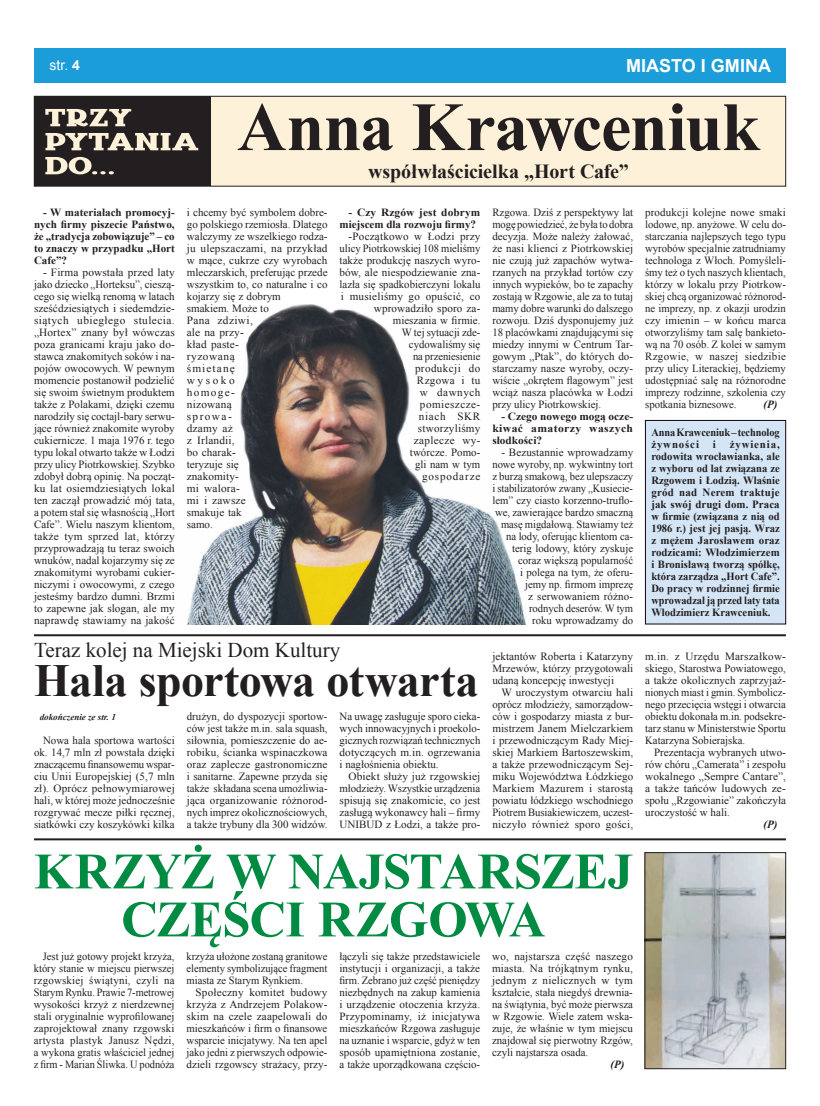
<style>
.page{position:relative;width:820px;height:1106px;background:#fff}
.page>*{position:absolute;margin:0;border:0;box-sizing:border-box;transform-origin:0 0}
.t1{font:700 69px "Times New Roman";letter-spacing:-.02em;color:#231f20}
.t2{font:700 51px "Times New Roman";letter-spacing:.025em;color:#008b43}
.t3{font:700 46px "Times New Roman";letter-spacing:-.015em;color:#231f20}
.t4{font:21px "Times New Roman";color:#231f20}
.t5{font:700 20px "Times New Roman";letter-spacing:-.005em;color:#231f20}
.t6{font:700 18px "Arial";color:#fff}
.t7{font:14px "Arial";color:#fff}
.t8{font:11px/12px "Times New Roman";color:#231f20;text-align:justify}
.t9{font:700 11px/12px "Times New Roman";color:#231f20;text-align:justify}
.t10{font:11px/12px "Times New Roman";color:#231f20;text-align:justify;scale:.96 1}
.t11{font:11px/12px "Times New Roman";color:#231f20;text-align:justify;scale:.95 1}
.t12{font:700 11px/12px "Times New Roman";color:#231f20;scale:.94 1}
.t13{font:italic 700 11px "Times New Roman";color:#231f20}
.t14{font:italic 700 9px "Times New Roman";color:#231f20}
.s1{font-weight:700}
</style>
<div class="page">
<img style="left:646px;top:854px;width:137px;height:212px">
<div style="left:644px;top:852px;width:141px;height:216px;border:1px solid #231f20"></div>
<img style="left:187px;top:304px;width:338px;height:320px">
<div style="left:34px;top:96px;width:751px;height:90px;background:#fef1d9;border:1px solid #231f20"></div>
<div style="left:34px;top:96px;width:177px;height:90px;background:#231f20"></div>
<svg style="left:45px;top:157px;width:69px;height:17px"></svg>
<svg style="left:45px;top:133px;width:153px;height:17px"></svg>
<svg style="left:45px;top:109px;width:86px;height:17px"></svg>
<div style="left:34px;top:48px;width:751px;height:34px;background:#1b9dd9"></div>
<hr style="left:34px;top:634px;width:751px;height:2px;background:#231f20">
<hr style="left:34px;top:838px;width:751px;height:2px;background:#231f20">
<div style="left:645px;top:420px;width:140px;height:204px;background:#d4e5f5"></div>
<div style="left:645px;top:420px;width:140px;height:204px;border:1px solid #170009"></div>
<p class="t7" style="left:50px;top:56px;width:32px">str. <span class="s1">4</span></p>
<h3 class="t6" style="left:626px;top:53px;width:146px">MIASTO I GMINA</h3>
<p class="t9" style="left:34px;top:206px;width:142px;text-indent:9px">- W materiałach promocyj&shy;nych firmy piszecie Państwo, że „tradycja zobowiązuje” – co to znaczy w przypadku „Hort Cafe”?</p>
<p class="t8" style="left:34px;top:266px;width:142px;text-indent:9px">- Firma powstała przed laty jako dziecko „Horteksu”, cieszą&shy;cego się wielką renomą w latach sześćdziesiątych i siedemdzie&shy;siątych ubiegłego stulecia. „Hortex” znany był wówczas poza granicami kraju jako do&shy;stawca znakomitych soków i na&shy;pojów owocowych. W pewnym momencie postanowił podzielić się swoim świetnym produktem także z Polakami, dzięki czemu narodziły się coctajl-bary serwu&shy;jące również znakomite wyroby cukiernicze. 1 maja 1976 r. tego typu lokal otwarto także w Łodzi przy ulicy Piotrkowskiej. Szybko zdobył dobrą opinię. Na począt&shy;ku lat osiemdziesiątych lokal ten zaczął prowadzić mój tata, a potem stał się własnością „Hort Cafe”. Wielu naszym klientom, także tym sprzed lat, którzy przyprowadzają tu teraz swoich wnuków, nadal kojarzymy się ze znakomitymi wyrobami cukier&shy;niczymi i owocowymi, z czego jesteśmy bardzo dumni. Brzmi to zapewne jak slogan, ale my naprawdę stawiamy na jakość</p>
<h1 class="t1" style="left:237px;top:79px;width:524px">Anna Krawceniuk</h1>
<h3 class="t5" style="left:368px;top:157px;width:262px">współwłaścicielka „Hort Cafe”</h3>
<p class="t8" style="left:187px;top:206px;width:142px;text-align:left">i chcemy być symbolem dobre&shy;go polskiego rzemiosła. Dlatego walczymy ze wszelkiego rodza&shy;ju ulepszaczami, na przykład w mące, cukrze czy wyrobach mleczarskich, preferując przede wszystkim to, co naturalne i co kojarzy się z dobrym<br>smakiem. Może to<br>Pana zdziwi,<br>ale na przy-<br>kład paste-<br>ryzowaną<br>śmietanę<br>wysoko<br>homoge-<br>nizowaną<br>sprowa-<br>dzamy aż<br>z Irlandii,<br>bo charak-<br>teryzuje się<br>znakomity-<br>mi walora-<br>mi i zawsze<br>smakuje tak<br>samo.</p>
<p class="t9" style="left:339px;top:206px;width:142px;text-indent:9px">- Czy Rzgów jest dobrym miejscem dla rozwoju firmy?</p>
<p class="t8" style="left:339px;top:230px;width:142px;text-align:right">-Początkowo w Łodzi przy ulicy Piotrkowskiej 108 mieliśmy także produkcję naszych wyro&shy;bów, ale niespodziewanie zna&shy;lazła się spadkobierczyni lokalu i musieliśmy go opuścić, co wprowadziło sporo za&shy;mieszania w firmie.<br>W tej sytuacji zde-<br>cydowaliśmy się<br>na przeniesienie<br>produkcji do<br>Rzgowa i tu<br>w dawnych<br>pomieszcze-<br>niach SKR<br>stworzyliśmy<br>zaplecze wy-<br>twórcze. Pomo-<br>gli nam w tym<br>gospodarze</p>
<p class="t8" style="left:492px;top:206px;width:142px">Rzgowa. Dziś z perspektywy lat mogę powiedzieć, że była to dobra decyzja. Może należy żałować, że nasi klienci z Piotrkowskiej nie czują już zapachów wytwa&shy;rzanych na przykład tortów czy innych wypieków, bo te zapachy zostają w Rzgowie, ale za to tutaj mamy dobre warunki do dalszego rozwoju. Dziś dysponujemy już 18 placówkami znajdującymi się miedzy innymi w Centrum Tar&shy;gowym „Ptak”, do których do&shy;starczamy nasze wyroby, oczy&shy;wiście „okrętem flagowym” jest wciąż nasza placówka w Łodzi przy ulicy Piotrkowskiej.</p>
<p class="t9" style="left:492px;top:410px;width:142px;text-indent:9px">- Czego nowego mogą ocze&shy;kiwać amatorzy waszych słodkości?</p>
<p class="t8" style="left:492px;top:446px;width:142px;text-align:right">- Bezustannie wprowadzamy nowe wyroby, np. wykwintny tort z burzą smakową, bez ulepszaczy i stabilizatorów zwany „Kusiecie&shy;lem” czy ciasto korzenno-truflo&shy;we, zawierające bardzo smaczną masę migdałową. Stawiamy też na lody, oferując klientom ca&shy;terig lodowy, który zyskuje coraz większą popularność<br>i polega na tym, że oferu-<br>jemy np. firmom imprezę<br>z serwowaniem różno&shy;rodnych deserów. W tym<br>roku wprowadzamy do</p>
<p class="t8" style="left:645px;top:206px;width:142px">produkcji kolejne nowe smaki lodowe, np. anyżowe. W celu do&shy;starczania najlepszych tego typu wyrobów specjalnie zatrudniamy technologa z Włoch. Pomyśleli&shy;śmy też o tych naszych klientach, którzy w lokalu przy Piotrkow&shy;skiej chcą organizować różnorod&shy;ne imprezy, np. z okazji urodzin czy imienin – w końcu marca otworzyliśmy tam salę bankieto&shy;wą na 70 osób. Z kolei w samym Rzgowie, w naszej siedzibie przy ulicy Literackiej, będziemy udostępniać salę na różnorodne imprezy rodzinne, szkolenia czy spotkania biznesowe.</p>
<p class="t13" style="left:763px;top:397px;width:16px">(P)</p>
<p class="t12" style="left:651px;top:426px;width:138px">Anna Krawceniuk – technolog żywności</p>
<p class="t9" style="left:651px;top:438px;width:130px;text-indent:78px">żywienia, rodowita wrocławianka, ale z wyboru od lat związana ze Rzgowem i Łodzią. Właśnie gród nad Nerem traktuje jak swój drugi dom. Praca w firmie (związana z nią od 1986 r.) jest jej pasją. Wraz z mężem Jarosławem oraz rodzicami: Włodzimierzem i Bronisławą tworzą spółkę, która zarządza „Hort Cafe”.<br>Do pracy w rodzinnej firmie wprowadzał ją przed laty tata Włodzimierz Krawceniuk.</p>
<p class="t9" style="left:712px;top:438px;width:5px">i</p>
<h3 class="t4" style="left:34px;top:636px;width:307px">Teraz kolej na Miejski Dom Kultury</h3>
<h3 class="t3" style="left:34px;top:649px;width:446px">Hala sportowa otwarta</h3>
<p class="t14" style="left:40px;top:711px;width:78px">dokończenie ze str. 1</p>
<p class="t8" style="left:34px;top:734px;width:142px;text-indent:9px">Nowa hala sportowa wartości ok. 14,7 mln zł powstała dzięki znaczącemu finansowemu wspar&shy;ciu Unii Europejskiej (5,7 mln zł). Oprócz pełnowymiarowej hali, w której może jednocześnie rozgrywać mecze piłki ręcznej, siatkówki czy koszykówki kilka</p>
<p class="t8" style="left:187px;top:710px;width:142px">drużyn, do dyspozycji sportow&shy;ców jest także m.in. sala squash, siłownia, pomieszczenie do ae&shy;robiku, ścianka wspinaczkowa oraz zaplecze gastronomiczne i sanitarne. Zapewne przyda się także składana scena umożliwia&shy;jąca organizowanie różnorod&shy;nych imprez okolicznościowych, a także trybuny dla 300 widzów.</p>
<p class="t8" style="left:339px;top:710px;width:142px">Na uwagę zasługuje sporo cieka&shy;wych innowacyjnych i proekolo&shy;gicznych rozwiązań technicznych dotyczących m.in. ogrzewania i nagłośnienia obiektu.</p>
<p class="t8" style="left:339px;top:770px;width:142px;text-indent:9px">Obiekt służy już rzgowskiej młodzieży.Wszystkie urządzenia spisują się znakomicie, co jest zasługą wykonawcy hali – firmy UNIBUD z Łodzi, a także pro-</p>
<p class="t8" style="left:492px;top:650px;width:142px">jektantów Roberta i Katarzyny Mrzewów, którzy przygotowali udaną koncepcję inwestycji</p>
<p class="t8" style="left:492px;top:686px;width:142px;text-indent:9px">W uroczystym otwarciu hali oprócz młodzieży, samorządow&shy;ców i gospodarzy miasta z bur&shy;mistrzem Janem Mielczarkiem i przewodniczącym Rady Miej&shy;skiej Markiem Bartoszewskim, a także przewodniczącym Sej&shy;miku Województwa Łódzkiego Markiem Mazurem i starostą powiatu łódzkiego wschodniego Piotrem Busiakiewiczem, uczest&shy;niczyło również sporo gości,</p>
<h2 class="t2" style="left:34px;top:836px;width:77px">Krzy</h2>
<h2 class="t2" style="left:181px;top:836px;width:235px">ż wnajstarsze</h2>
<h2 class="t2" style="left:607px;top:836px;width:27px">j</h2>
<h2 class="t2" style="left:121px;top:884px;width:32px">części</h2>
<h2 class="t2" style="left:317px;top:884px;width:77px">Rzgowa</h2>
<p class="t10" style="left:34px;top:950px;width:148px;text-indent:9px">Jest już gotowy projekt krzyża, który stanie w miejscu pierwszej rzgowskiej świątyni, czyli na Starym Rynku. Prawie 7-metrowej wysokości krzyż z nierdzewnej stali oryginalnie wyprofilowanej zaprojektował znany rzgowski artysta plastyk Janusz Nędzi, a wykona gratis właściciel jednej z firm - Marian Śliwka. U podnóża</p>
<p class="t11" style="left:186px;top:950px;width:150px">krzyża ułożone zostaną granitowe elementy symbolizujące fragment miasta ze Starym Rynkiem.</p>
<p class="t8" style="left:339px;top:950px;width:142px">łączyli się także przedstawiciele instytucji i organizacji, a także firm. Zebrano już część pieniędzy niezbędnych na zakup kamienia i urządzenie otoczenia krzyża.<br>Przypominamy, iż inicjatywa mieszkańców Rzgowa zasługuje na uznanie i wsparcie, gdyż w ten sposób upamiętniona zostanie, a także uporządkowana częścio-</p>
<p class="t8" style="left:492px;top:950px;width:142px">wo, najstarsza część naszego miasta. Na trójkątnym rynku, jednym z nielicznych w tym kształcie, stała niegdyś drewnia&shy;na świątynia, być może pierwsza w Rzgowie. Wiele zatem wska&shy;zuje, że właśnie w tym miejscu znajdował się pierwotny Rzgów, czyli najstarsza osada.</p>
<p class="t8" style="left:186px;top:986px;width:142px;text-indent:9px">Społeczny komitet budowy krzyża z Andrzejem Polakow&shy;skim na czele zaapelowali do mieszkańców i firm o finansowe wsparcie inicjatywy. Na ten apel jako jedni z pierwszych odpowie&shy;dzieli rzgowscy strażacy, przy-</p>
<p class="t13" style="left:610px;top:1057px;width:16px">(P)</p>
<p class="t8" style="left:645px;top:650px;width:142px">m.in. z Urzędu Marszałkow&shy;skiego, Starostwa Powiatowego, a także okolicznych zaprzyjaź&shy;nionych miast i gmin. Symbolicz&shy;nego przecięcia wstęgi i otwarcia obiektu dokonała m.in. podsekre&shy;tarz stanu w Ministerstwie Sportu Katarzyna Sobierajska.</p>
<p class="t8" style="left:645px;top:746px;width:142px;text-indent:9px">Prezentacja wybranych utwo&shy;rów chóru „Camerata” i zespołu wokalnego „Sempre Cantare”, a także tańców ludowych ze&shy;społu „Rzgowianie” zakończyła uroczystość w hali.</p>
<p class="t13" style="left:763px;top:817px;width:16px">(P)</p>
</div>
